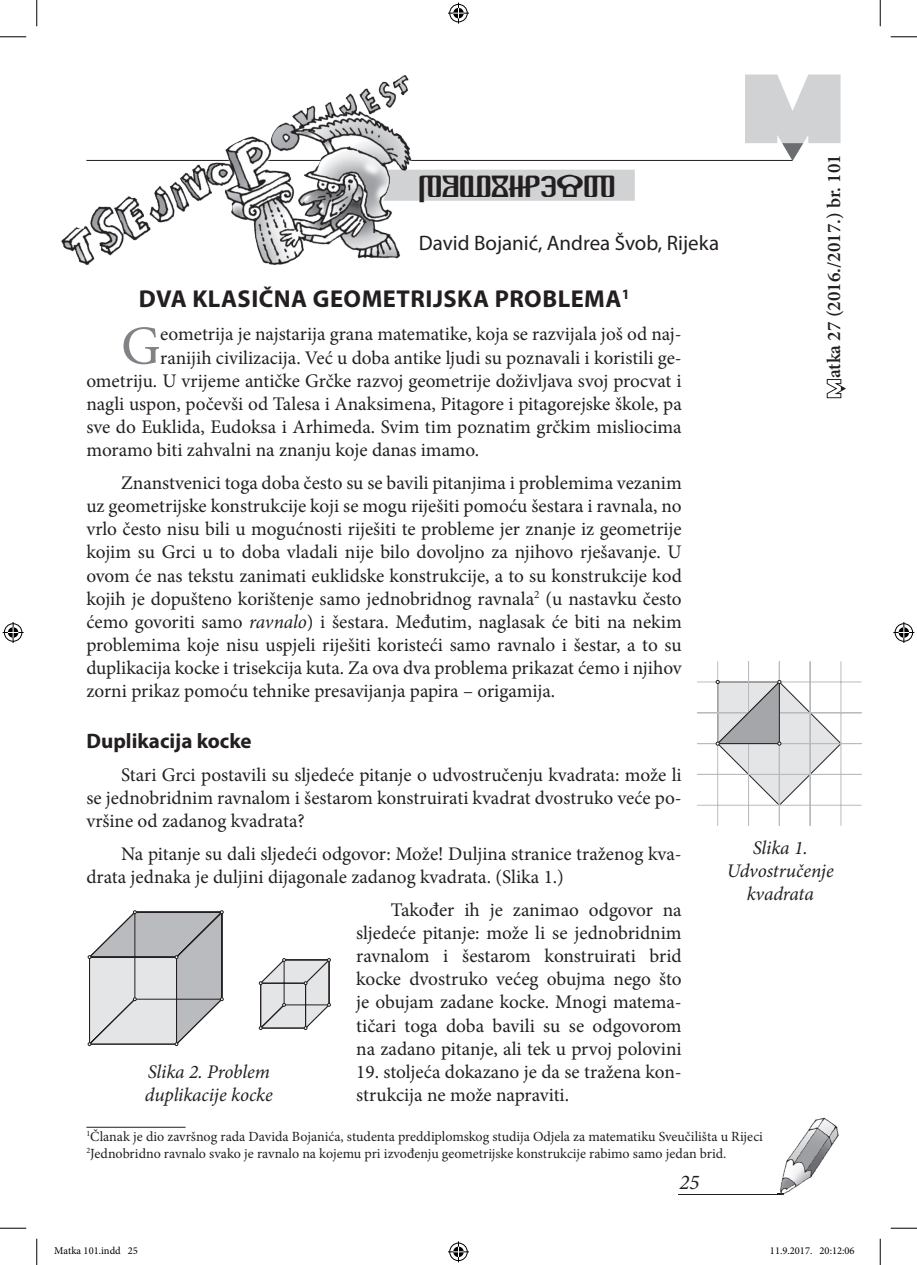
<style>
.page{position:relative;width:917px;height:1265px;background:#fff}
.page>*{position:absolute;margin:0;border:0;box-sizing:border-box;transform-origin:0 0}
.t1{font:54.77px "Minion Pro";color:#808285}
.t2{font:29.75px "Glag UGL Staro Hrvatsko Pismo";color:#231f20}
.t3{font:700 24.5px "Myriad Pro";letter-spacing:.02em;color:#231f20}
.t4{font:21px "Myriad Pro";color:#231f20}
.t5{font:700 21px "Myriad Pro";color:#231f20}
.t6{font:italic 21px "Minion Pro";color:#231f20}
.t7{font:19.25px/23.1px "Minion Pro";color:#231f20;text-align:justify}
.t8{font:italic 19.25px/23.1px "Minion Pro";letter-spacing:-.005em;color:#231f20;text-align:center}
.t9{font:600 19.25px "Minion Pro";color:#231f20}
.t10{font:14px/16.8px "Minion Pro";color:#231f20}
.t11{font:10.5px "Minion Pro";color:#000}
.s1{font-style:italic}
</style>
<div class="page">
<hr style="left:86px;top:160px;width:707px;height:1px;background:#231f20">
<svg style="left:745px;top:74px;width:95px;height:87px"></svg>
<hr style="left:679px;top:1193px;width:104px;height:1px;background:#231f20">
<img style="left:778px;top:1117px;width:61px;height:78px">
<hr style="left:86px;top:1126px;width:100px;height:1px;background:#231f20">
<svg style="left:826px;top:379px;width:20px;height:19px"></svg>
<hr style="left:697px;top:681px;width:164px;height:1px;background:#babbbe">
<hr style="left:840px;top:661px;width:1px;height:164px;background:#babbbe">
<hr style="left:697px;top:712px;width:164px;height:1px;background:#babbbe">
<hr style="left:810px;top:661px;width:1px;height:164px;background:#babbbe">
<hr style="left:697px;top:743px;width:164px;height:1px;background:#babbbe">
<hr style="left:779px;top:661px;width:1px;height:164px;background:#babbbe">
<hr style="left:697px;top:773px;width:164px;height:1px;background:#babbbe">
<hr style="left:748px;top:661px;width:1px;height:164px;background:#babbbe">
<hr style="left:697px;top:804px;width:164px;height:1px;background:#babbbe">
<hr style="left:717px;top:661px;width:1px;height:164px;background:#babbbe">
<svg style="left:716px;top:679px;width:126px;height:127px"></svg>
<div style="left:352px;top:170px;width:283px;height:31px;background:#d1d2d4;border:2px solid #d1d2d4"></div>
<img style="left:61px;top:75px;width:361px;height:190px">
<svg style="left:88px;top:910px;width:136px;height:135px;background:#c9cacc"></svg>
<svg style="left:259px;top:958px;width:72px;height:71px;background:#cfcfd1"></svg>
<svg style="left:0;top:36px;width:26px;height:1px"></svg>
<svg style="left:891px;top:36px;width:26px;height:1px"></svg>
<svg style="left:0;top:1227px;width:26px;height:1px"></svg>
<svg style="left:891px;top:1227px;width:26px;height:1px"></svg>
<svg style="left:36px;top:0;width:1px;height:26px"></svg>
<svg style="left:36px;top:1238px;width:1px;height:26px"></svg>
<svg style="left:880px;top:0;width:1px;height:26px"></svg>
<svg style="left:880px;top:1238px;width:1px;height:26px"></svg>
<svg style="left:448px;top:3px;width:21px;height:21px"></svg>
<svg style="left:448px;top:1241px;width:21px;height:20px"></svg>
<svg style="left:3px;top:622px;width:21px;height:21px"></svg>
<svg style="left:893px;top:622px;width:21px;height:21px"></svg>
<p class="t9" style="left:821px;top:378px;width:225px;rotate:-90deg">atka 27 (2016./2017.) br. 101</p>
<h2 class="t2" style="left:419px;top:169px;width:198px">POVIJEST</h2>
<p class="t4" style="left:419px;top:230px;width:302px">David Bojanić, Andrea Švob, Rijeka</p>
<p class="t3" style="left:139px;top:283px;width:492px">DVA KLASIČNA GEOMETRIJSKA PROBLEMA <sup>1</sup></p>
<h1 class="t1" style="left:121px;top:309px;width:41px">G</h1>
<p class="t7" style="left:160px;top:323px;width:523px">eometrija je najstarija grana matematike, koja se razvijala još od naj-</p>
<p class="t7" style="left:160px;top:346px;width:523px">ranijih civilizacija. Već u doba antike ljudi su poznavali i koristili ge-</p>
<p class="t7" style="left:86px;top:369px;width:597px">ometriju. U vrijeme antičke Grčke razvoj geometrije doživljava svoj procvat i</p>
<p class="t7" style="left:86px;top:392px;width:597px">nagli uspon, počevši od Talesa i Anaksimena, Pitagore i pitagorejske škole, pa</p>
<p class="t7" style="left:86px;top:415px;width:597px">sve do Euklida, Eudoksa i Arhimeda. Svim tim poznatim grčkim misliocima</p>
<p class="t7" style="left:86px;top:438px;width:394px">moramo biti zahvalni na znanju koje danas imamo.</p>
<p class="t7" style="left:86px;top:471px;width:597px;text-indent:35px">Znanstvenici toga doba često su se bavili pitanjima i problemima vezanim uz geometrijske konstrukcije koji se mogu riješiti pomoću šestara i ravnala, no vrlo često nisu bili u mogućnosti riješiti te probleme jer znanje iz geometrije kojim su Grci u to doba vladali nije bilo dovoljno za njihovo rješavanje. U ovom će nas tekstu zanimati euklidske konstrukcije, a to su konstrukcije kod kojih je dopušteno korištenje samo jednobridnog ravnala<sup>2</sup> (u nastavku često ćemo govoriti samo <span class="s1">ravnalo</span>) i šestara. Međutim, naglasak će biti na nekim problemima koje nisu uspjeli riješiti koristeći samo ravnalo i šestar, a to su duplikacija kocke i trisekcija kuta. Za ova dva problema prikazat ćemo i njihov zorni prikaz pomoću tehnike presavijanja papira – origamija.</p>
<p class="t5" style="left:86px;top:726px;width:167px">DUPLIKACIJA KOCKE</p>
<p class="t7" style="left:86px;top:762px;width:597px;text-indent:35px">Stari Grci postavili su sljedeće pitanje o udvostručenju kvadrata: može li se jednobridnim ravnalom i šestarom konstruirati kvadrat dvostruko veće po&shy;vršine od zadanog kvadrata?</p>
<p class="t7" style="left:86px;top:842px;width:597px;text-indent:35px">Na pitanje su dali sljedeći odgovor: Može! Duljina stranice traženog kva&shy;drata jednaka je duljini dijagonale zadanog kvadrata. (Slika 1.)</p>
<p class="t7" style="left:356px;top:898px;width:327px;text-indent:35px">Također ih je zanimao odgovor na sljedeće pitanje: može li se jednobridnim ravnalom i šestarom konstruirati brid kocke dvostruko većeg obujma nego što je obujam zadane kocke. Mnogi matema&shy;tičari toga doba bavili su se odgovorom na zadano pitanje, ali tek u prvoj polovini</p>
<p class="t7" style="left:356px;top:1059px;width:327px">19. stoljeća dokazano je da se tražena kon&shy;strukcija ne može napraviti.</p>
<p class="t10" style="left:86px;top:1127px;width:678px"><sup>1</sup>Članak je dio završnog rada Davida Bojanića, studenta preddiplomskog studija Odjela za matematiku Sveučilišta u Rijeci<br><sup>2</sup>Jednobridno ravnalo svako je ravnalo na kojemu pri izvođenju geometrijske konstrukcije rabimo samo jedan brid.</p>
<p class="t8" style="left:727px;top:835px;width:108px">Slika 1.<br>Udvostručenje kvadrata</p>
<p class="t8" style="left:145px;top:1059px;width:129px;text-align:left">Slika 2. Problem duplikacije kocke</p>
<p class="t6" style="left:679px;top:1167px;width:22px">25</p>
<p class="t11" style="left:54px;top:1243px;width:85px">Matka 101.indd 25</p>
<p class="t11" style="left:770px;top:1243px;width:86px">11.9.2017. 20:12:06</p>
</div>
